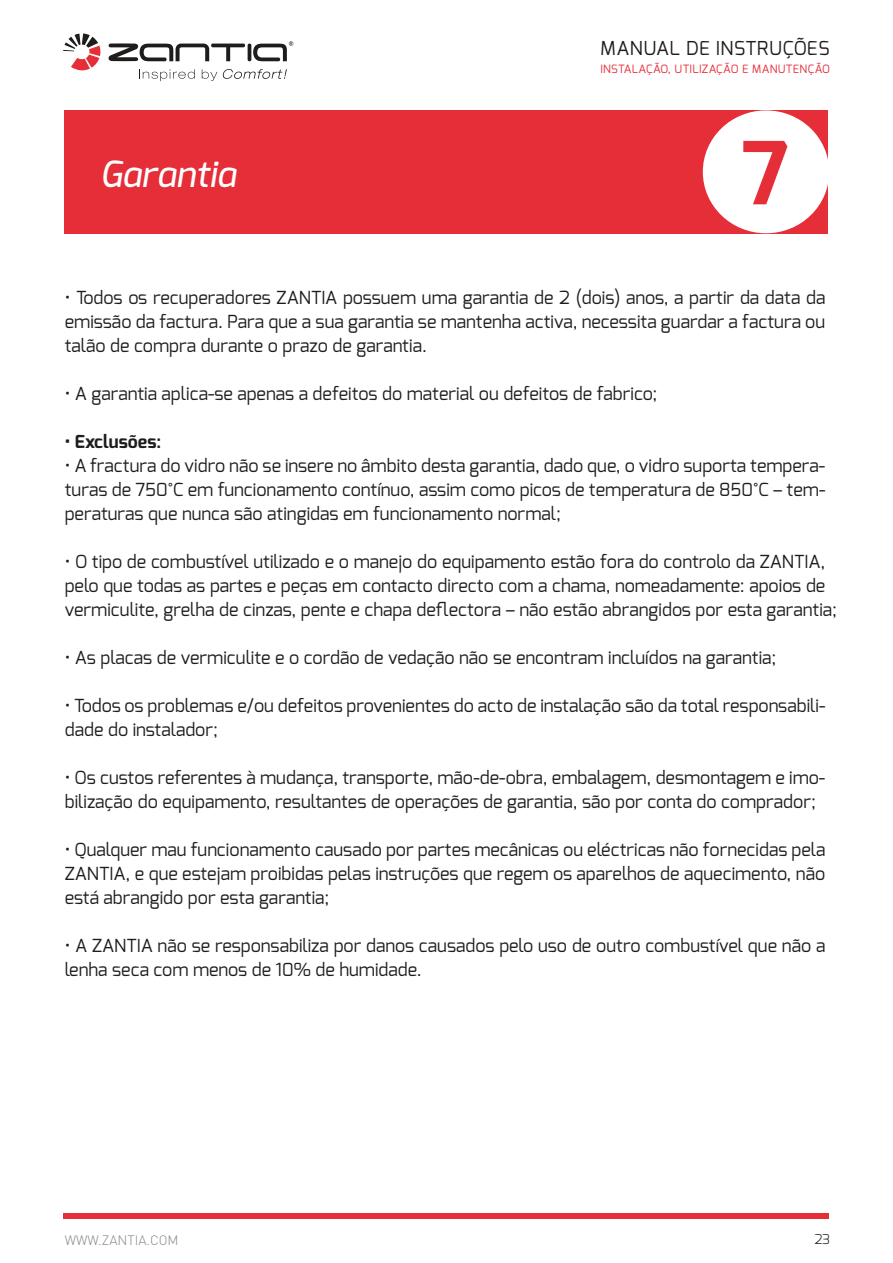
<style>
.page{position:relative;width:893px;height:1263px;background:#fff}
.page>*{position:absolute;margin:0;border:0;box-sizing:border-box;transform-origin:0 0}
.t1{font:700 86.7px "Exo";color:#e62e39}
.t2{font:italic 500 36px "Exo";color:#fff}
.t3{font:19.2px "Exo";letter-spacing:.03em;color:#1d1d1b}
.t4{font:18px/24px "Exo";color:#1d1d1b}
.t5{font:700 18px "Exo";color:#1d1d1b}
.t6{font:300 13.5px "DIN";color:#878787}
.t7{font:300 13.5px "Exo";color:#1d1d1b}
.t8{font:11.4px "Exo";letter-spacing:.03em;color:#e62e39}
</style>
<div class="page">
<div style="left:65px;top:110px;width:763px;height:123px;background:#e62e39"></div>
<div style="left:703px;top:110px;width:126px;height:123px;background:#fff;border-radius:50%"></div>
<div style="left:64px;top:1214px;width:765px;height:5px;background:#e62e39"></div>
<svg style="left:142px;top:69px;width:53px;height:12px"></svg>
<svg style="left:202px;top:69px;width:15px;height:12px"></svg>
<svg style="left:223px;top:69px;width:64px;height:10px"></svg>
<svg style="left:253px;top:41px;width:40px;height:20px"></svg>
<hr style="left:248px;top:44px;width:3px;height:17px;background:#1d1d1b;border-radius:2px">
<hr style="left:211px;top:44px;width:34px;height:3px;background:#1d1d1b;border-radius:2px">
<svg style="left:63px;top:34px;width:38px;height:37px"></svg>
<svg style="left:108px;top:43px;width:101px;height:18px"></svg>
<h2 class="t2" style="left:100px;top:151px;width:138px">Garantia</h2>
<p class="t3" style="left:600px;top:36px;width:231px">MANUAL DE INSTRUÇÕES</p>
<p class="t8" style="left:600px;top:62px;width:231px">INSTALAÇÃO, UTILIZAÇÃO E MANUTENÇÃO</p>
<h1 class="t1" style="left:741px;top:117px;width:50px">7</h1>
<p class="t4" style="left:65px;top:285px;width:762px;text-align:justify">• Todos os recuperadores ZANTIA possuem uma garantia de 2 (dois) anos, a partir da data da emissão da factura. Para que a sua garantia se mantenha activa, necessita guardar a factura ou talão de compra durante o prazo de garantia.</p>
<p class="t4" style="left:65px;top:381px;width:594px">• A garantia aplica-se apenas a defeitos do material ou defeitos de fabrico;</p>
<p class="t5" style="left:65px;top:430px;width:98px">• Exclusões:</p>
<p class="t4" style="left:65px;top:453px;width:762px;text-align:justify">• A fractura do vidro não se insere no âmbito desta garantia, dado que, o vidro suporta tempera&shy;turas de 750°C em funcionamento contínuo, assim como picos de temperatura de 850°C – tem&shy;peraturas que nunca são atingidas em funcionamento normal;</p>
<p class="t4" style="left:65px;top:549px;width:774px">• O tipo de combustível utilizado e o manejo do equipamento estão fora do controlo da ZANTIA, pelo que todas as partes e peças em contacto directo com a chama, nomeadamente: apoios de vermiculite, grelha de cinzas, pente e chapa deflectora – não estão abrangidos por esta garantia;</p>
<p class="t4" style="left:65px;top:645px;width:713px">• As placas de vermiculite e o cordão de vedação não se encontram incluídos na garantia;</p>
<p class="t4" style="left:65px;top:693px;width:762px">• Todos os problemas e/ou defeitos provenientes do acto de instalação são da total responsabili&shy;dade do instalador;</p>
<p class="t4" style="left:65px;top:765px;width:762px">• Os custos referentes à mudança, transporte, mão-de-obra, embalagem, desmontagem e imo&shy;bilização do equipamento, resultantes de operações de garantia, são por conta do comprador;</p>
<p class="t4" style="left:65px;top:837px;width:762px;text-align:justify">• Qualquer mau funcionamento causado por partes mecânicas ou eléctricas não fornecidas pela ZANTIA, e que estejam proibidas pelas instruções que regem os aparelhos de aquecimento, não está abrangido por esta garantia;</p>
<p class="t4" style="left:65px;top:933px;width:762px">• A ZANTIA não se responsabiliza por danos causados pelo uso de outro combustível que não a lenha seca com menos de 10% de humidade.</p>
<p class="t6" style="left:65px;top:1232px;width:115px">WWW.ZANTIA.COM</p>
<p class="t7" style="left:814px;top:1230px;width:17px">23</p>
</div>
